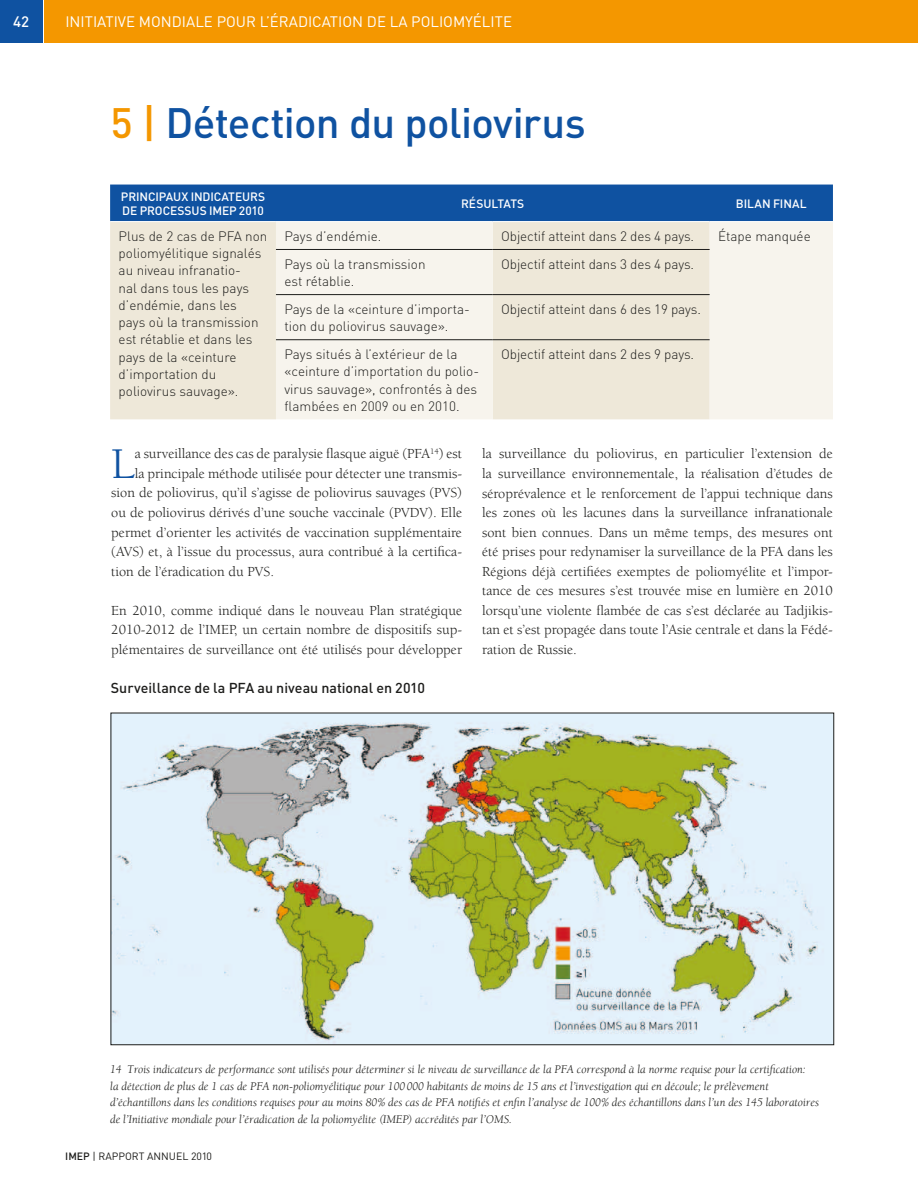
<style>
.page{position:relative;width:918px;height:1188px;background:#fff}
.page>*{position:absolute;margin:0;border:0;box-sizing:border-box;transform-origin:0 0}
.t1{font:45px "Berkeley";color:#0f52a1}
.t2{font:500 42px "DIN";letter-spacing:-.02em;color:#0f52a1}
.t3{font:15px "DIN";color:#fff}
.t4{font:500 15px "DIN";color:#fff}
.t5{font:14.25px/19.5px "Berkeley";color:#1d1d1b;text-align:justify}
.t6{font:500 14.25px "DIN";color:#1d1d1b}
.t7{font:300 13.5px/17.2px "DIN";color:#1d1d1b}
.t8{font:italic 12px/16.5px "Berkeley";color:#1d1d1b}
.t9{font:500 12px/14.4px "DIN";letter-spacing:-.015em;color:#fff}
.t10{font:10.5px "DIN";color:#1d1d1b}
.s1{color:#f49700}
.s2{font-weight:500}
</style>
<div class="page">
<div style="left:45px;top:0;width:873px;height:42px;background:#f49700"></div>
<div style="left:0;top:0;width:42px;height:42px;background:#0f52a1"></div>
<img style="left:113px;top:715px;width:719px;height:328px">
<div style="left:110px;top:185px;width:723px;height:36px;background:#0f52a1"></div>
<div style="left:110px;top:222px;width:166px;height:197px;background:#eee8d9"></div>
<svg style="left:276px;top:222px;width:557px;height:197px;background:#f3efe4"></svg>
<hr style="left:276px;top:249px;width:217px;height:1px;background:#1d1d1b">
<hr style="left:493px;top:249px;width:217px;height:1px;background:#1d1d1b">
<hr style="left:276px;top:294px;width:217px;height:1px;background:#1d1d1b">
<hr style="left:493px;top:294px;width:217px;height:1px;background:#1d1d1b">
<hr style="left:276px;top:339px;width:217px;height:1px;background:#1d1d1b">
<hr style="left:493px;top:339px;width:217px;height:1px;background:#1d1d1b">
<p class="t4" style="left:13px;top:12px;width:17px">42</p>
<p class="t3" style="left:65px;top:12px;width:448px">INITIATIVE MONDIALE POUR L’ÉRADICATION DE LA POLIOMYÉLITE</p>
<h2 class="t2" style="left:111px;top:96px;width:477px"><span class="s1">5 |</span> Détection du poliovirus</h2>
<p class="t9" style="left:121px;top:189px;width:130px">Principaux indicateurs de proc</p>
<p class="t9" style="left:170px;top:203px;width:16px">essus</p>
<p class="t9" style="left:209px;top:203px;width:8px">IMEP</p>
<p class="t9" style="left:239px;top:203px;width:26px">2010</p>
<p class="t9" style="left:461px;top:196px;width:8px">résultats</p>
<p class="t9" style="left:736px;top:196px;width:20px">bilan</p>
<p class="t9" style="left:773px;top:196px;width:19px">final</p>
<p class="t7" style="left:119px;top:227px;width:150px">Plus de 2 cas de PFA non poliomyélitique signalés au niveau infranatio-<br>nal dans tous les pays d’endémie, dans les<br>pays où la transmission est rétablie et dans les pays de la «ceinture d’importation du poliovirus sauvage».</p>
<p class="t7" style="left:284px;top:227px;width:98px">Pays d’endémie.</p>
<p class="t7" style="left:501px;top:227px;width:194px">Objectif atteint dans 2 des 4 pays.</p>
<p class="t7" style="left:718px;top:227px;width:94px">étape manquée</p>
<p class="t7" style="left:284px;top:255px;width:143px">Pays où la transmission est rétablie.</p>
<p class="t7" style="left:501px;top:255px;width:194px">Objectif atteint dans 3 des 4 pays.</p>
<p class="t7" style="left:284px;top:300px;width:187px">Pays de la «ceinture d’importa&shy;tion du poliovirus sauvage».</p>
<p class="t7" style="left:501px;top:300px;width:201px">Objectif atteint dans 6 des 19 pays.</p>
<p class="t7" style="left:284px;top:346px;width:196px">Pays situés à l’extérieur de la «ceinture d’importation du polio&shy;virus sauvage», confrontés à des flambées en 2009 ou en 2010.</p>
<p class="t7" style="left:501px;top:346px;width:194px">Objectif atteint dans 2 des 9 pays.</p>
<h1 class="t1" style="left:111px;top:440px;width:25px">L</h1>
<p class="t5" style="left:135px;top:444px;width:329px">a surveillance des cas de paralysie flasque aiguë (PFA<sup>14</sup>) est</p>
<p class="t5" style="left:135px;top:464px;width:329px">la principale méthode utilisée pour détecter une transmis-</p>
<p class="t5" style="left:111px;top:484px;width:352px">sion de poliovirus, qu’il s’agisse de poliovirus sauvages (PVS)</p>
<p class="t5" style="left:111px;top:503px;width:352px">ou de poliovirus dérivés d’une souche vaccinale (PVDV). Elle</p>
<p class="t5" style="left:111px;top:523px;width:352px">permet d’orienter les activités de vaccination supplémentaire</p>
<p class="t5" style="left:111px;top:542px;width:352px">(AVS) et, à l’issue du processus, aura contribué à la certifica-</p>
<p class="t5" style="left:111px;top:562px;width:164px">tion de l’éradication du PVS.</p>
<p class="t5" style="left:111px;top:601px;width:352px">En 2010, comme indiqué dans le nouveau Plan stratégique 2010-2012 de l’IMEP, un certain nombre de dispositifs sup&shy;plémentaires de surveillance ont été utilisés pour développer</p>
<p class="t6" style="left:111px;top:679px;width:316px">Surveillance de la PFA au niveau national en 2010</p>
<p class="t5" style="left:482px;top:444px;width:352px">la surveillance du poliovirus, en particulier l’extension de la surveillance environnementale, la réalisation d’études de séroprévalence et le renforcement de l’appui technique dans les zones où les lacunes dans la surveillance infranationale sont bien connues. Dans un même temps, des mesures ont été prises pour redynamiser la surveillance de la PFA dans les Régions déjà certifiées exemptes de poliomyélite et l’impor&shy;tance de ces mesures s’est trouvée mise en lumière en 2010 lorsqu’une violente flambée de cas s’est déclarée au Tadjikis&shy;tan et s’est propagée dans toute l’Asie centrale et dans la Fédé&shy;ration de Russie.</p>
<p class="t8" style="left:110px;top:1061px;width:710px">14 Trois indicateurs de performance sont utilisés pour déterminer si le niveau de surveillance de la PFA correspond à la norme requise pour la certification:<br>la détection de plus de 1 cas de PFA non-poliomyélitique pour 100 000 habitants de moins de 15 ans et l’investigation qui en découle; le prélèvement d’échantillons dans les conditions requises pour au moins 80% des cas de PFA notifiés et enfin l’analyse de 100% des échantillons dans l’un des 145 laboratoires de l’Initiative mondiale pour l’éradication de la poliomyélite (IMEP) accrédités par l’OMS.</p>
<p class="t10" style="left:65px;top:1150px;width:148px"><span class="s2">imep</span> | RAPPORT ANNUEL 2010</p>
</div>
